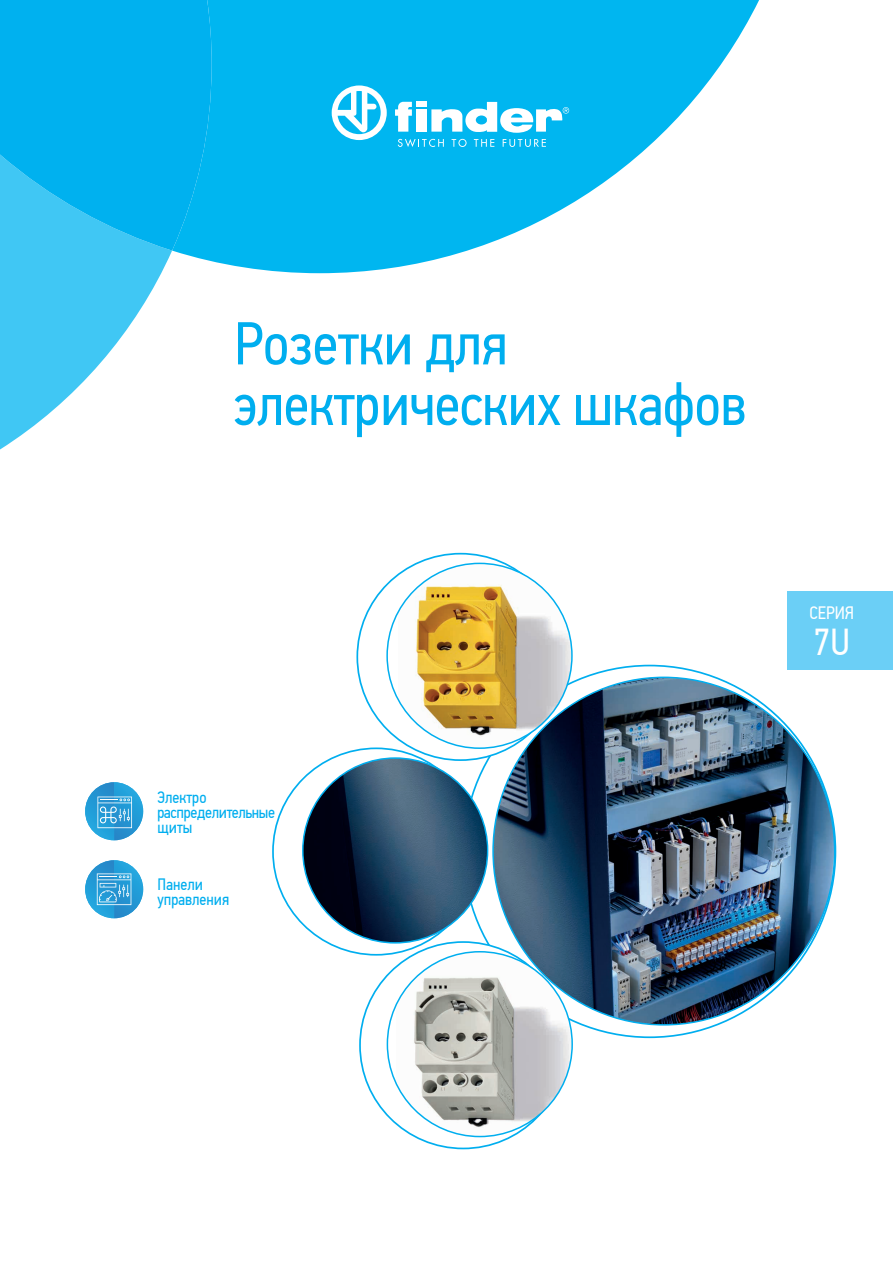
<style>
.page{position:relative;width:893px;height:1263px;background:#fff}
.page>*{position:absolute;margin:0;border:0;box-sizing:border-box;transform-origin:0 0}
.t1{font:60.6px/60.6px "PF Din Text Cond Pro";letter-spacing:-.01em;color:#00aeef}
.t2{font:37.5px "PF Din Text Cond Pro";color:#fff}
.t3{font:18px "PF Din Text Cond Pro";color:#fff}
.t4{font:16.5px/15px "PF Din Text Cond Pro";letter-spacing:-.02em;color:#00aeef}
.t5{font:16.5px/15px "PF Din Text Cond Pro";color:#00aeef}
</style>
<div class="page">
<div style="left:788px;top:591px;width:105px;height:79px;background:#6bcff6"></div>
<img style="left:85px;top:782px;width:58px;height:58px">
<svg style="left:97px;top:796px;width:35px;height:32px"></svg>
<img style="left:85px;top:860px;width:58px;height:58px">
<svg style="left:97px;top:873px;width:34px;height:32px"></svg>
<svg style="left:581px;top:665px;width:255px;height:373px"></svg>
<svg style="left:272px;top:553px;width:301px;height:596px"></svg>
<img style="left:492px;top:676px;width:343px;height:349px">
<svg style="left:173px;top:0;width:586px;height:273px;fill:#00b6f0"></svg>
<svg style="left:0;top:251px;width:172px;height:198px;fill:#40c7f4"></svg>
<svg style="left:0;top:0;width:212px;height:251px;background:#08b4ef"></svg>
<svg style="left:332px;top:85px;width:55px;height:55px"></svg>
<svg style="left:431px;top:102px;width:138px;height:31px"></svg>
<svg style="left:395px;top:102px;width:17px;height:30px"></svg>
<div style="left:416px;top:109px;width:10px;height:23px;background:#fff"></div>
<div style="left:416px;top:102px;width:10px;height:5px;background:#fff"></div>
<svg style="left:398px;top:139px;width:46px;height:8px"></svg>
<svg style="left:452px;top:139px;width:15px;height:8px"></svg>
<svg style="left:474px;top:139px;width:20px;height:8px"></svg>
<svg style="left:503px;top:139px;width:43px;height:8px"></svg>
<p class="t1" style="left:234px;top:313px;width:514px">Розетки для электрических шкафов</p>
<p class="t4" style="left:157px;top:790px;width:119px">Электро распределительные щиты</p>
<p class="t5" style="left:157px;top:876px;width:73px">Панели управления</p>
<p class="t3" style="left:809px;top:602px;width:46px">CЕPИЯ</p>
<p class="t2" style="left:814px;top:620px;width:37px">7U</p>
</div>
